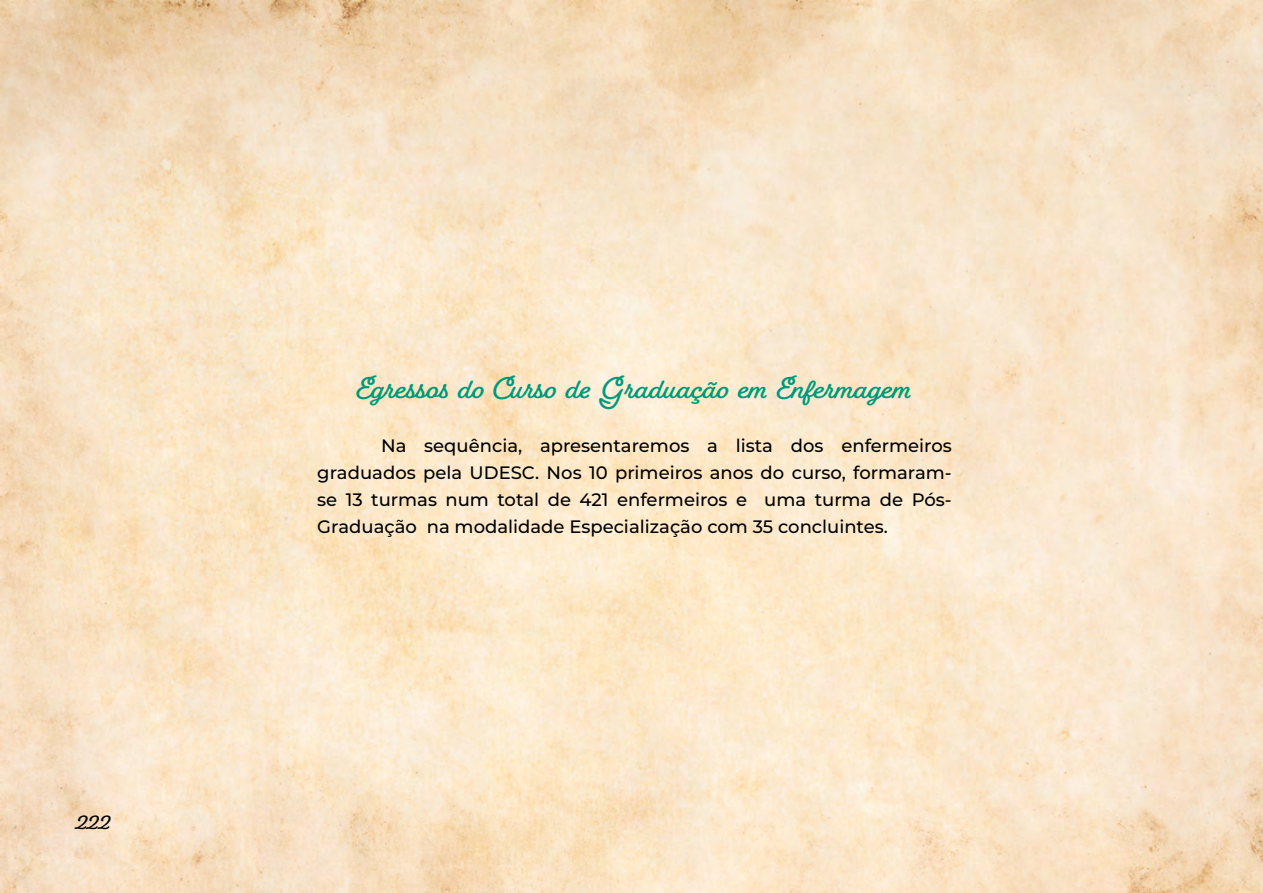
<style>
.page{position:relative;width:1263px;height:893px;background:#fff}
.page>*{position:absolute;margin:0;border:0;box-sizing:border-box;transform-origin:0 0}
.t1{font:700 27px "Fairwater Script";letter-spacing:-.02em;color:#00997b}
.t2{font:700 19.5px "Fairwater Script";color:#000}
.t3{font:500 18px/27px "Montserrat";color:#000;text-align:justify}
</style>
<div class="page">
<img style="left:1px;top:0;width:1261px;height:892px">
<p class="t2" style="left:77px;top:811px;width:36px">222</p>
<h1 class="t1" style="left:356px;top:373px;width:558px">Egressos do Curso de Graduação em Enfermagem</h1>
<p class="t3" style="left:317px;top:431px;width:636px;text-indent:64px">Na sequência, apresentaremos a lista dos enfermeiros graduados pela UDESC. Nos 10 primeiros anos do curso, formaram&shy;se 13 turmas num total de 421 enfermeiros e uma turma de Pós-Graduação na modalidade Especialização com 35 concluintes.</p>
</div>
